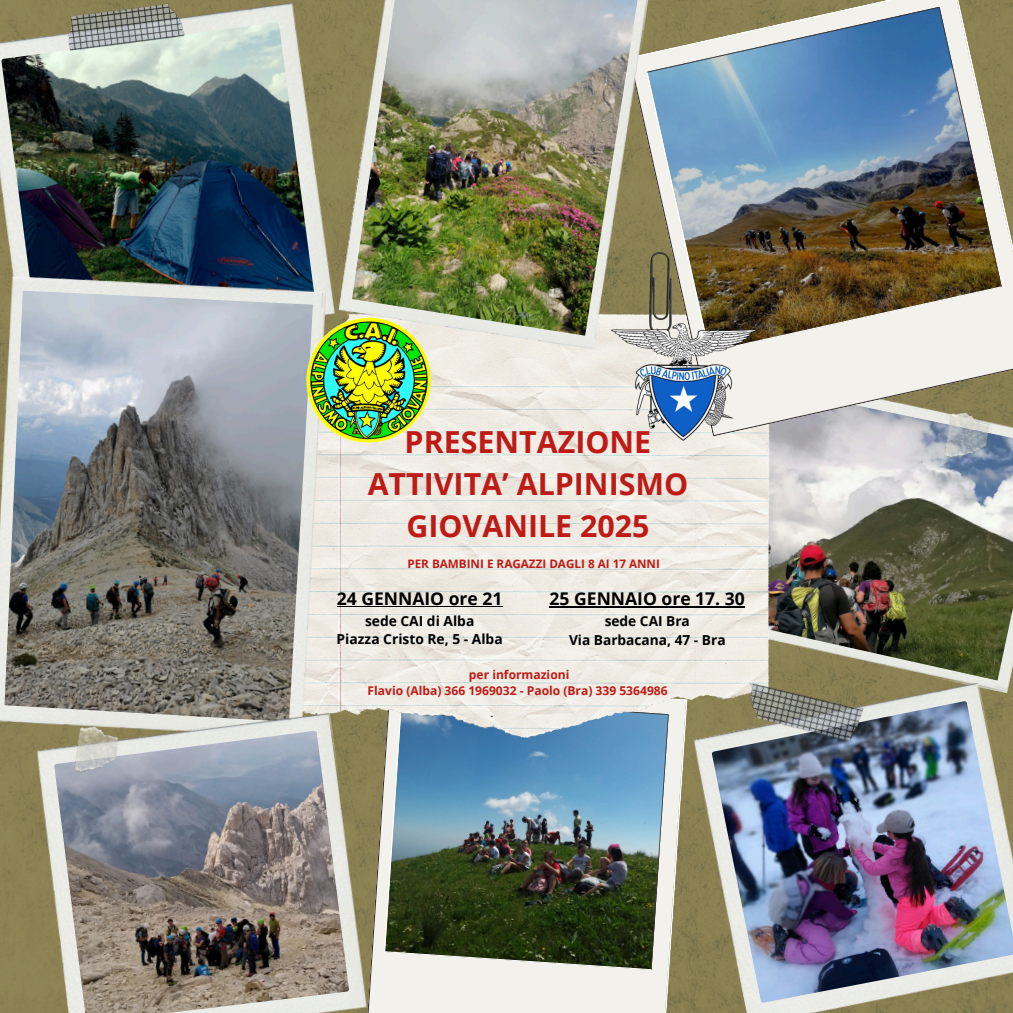
<style>
.page{position:relative;width:1013px;height:1013px;background:#fff}
.page>*{position:absolute;margin:0;border:0;box-sizing:border-box;transform-origin:0 0}
.t1{font:700 30.38px/42.2px "Open Sans";color:#bf1b16;text-align:center}
.t2{font:700 17.5px "Open Sans";color:#000}
.t3{font:700 13.75px/18.8px "Open Sans";color:#000;text-align:center}
.t4{font:700 12.12px "Open Sans";color:#bf1b16}
.t5{font:700 11.62px "Open Sans";color:#bf1b16}
</style>
<div class="page">
<img style="left:769px;top:436px;width:243px;height:243px">
<svg style="left:371px;top:737px;width:13px;height:275px;background:#b8b29a"></svg>
<img style="left:384px;top:737px;width:303px;height:275px">
<img style="left:326px;top:350px;width:443px;height:387px">
<img style="left:0;top:0;width:338px;height:317px">
<img style="left:1px;top:22px;width:313px;height:254px">
<img style="left:0;top:276px;width:326px;height:461px">
<img style="left:4px;top:290px;width:309px;height:431px">
<img style="left:32px;top:710px;width:339px;height:302px">
<img style="left:54px;top:730px;width:295px;height:282px">
<svg style="left:757px;top:364px;width:255px;height:72px;background:#cfccc3"></svg>
<img style="left:650px;top:0;width:362px;height:364px">
<img style="left:689px;top:679px;width:323px;height:333px">
<img style="left:711px;top:701px;width:301px;height:301px">
<img style="left:69px;top:4px;width:115px;height:46px">
<img style="left:739px;top:667px;width:125px;height:85px">
<img style="left:338px;top:0;width:312px;height:350px">
<img style="left:352px;top:0;width:286px;height:336px">
<img style="left:62px;top:717px;width:65px;height:69px">
<img style="left:931px;top:403px;width:66px;height:70px">
<img style="left:649px;top:253px;width:22px;height:71px">
<img style="left:611px;top:324px;width:146px;height:117px">
<img style="left:306px;top:317px;width:130px;height:130px">
<hr style="left:337px;top:606px;width:165px;height:1px;background:#000">
<hr style="left:549px;top:606px;width:196px;height:2px;background:#000">
<p class="t1" style="left:368px;top:420px;width:322px">PRESENTAZIONE<br>ATTIVITA’ ALPINISMO<br>GIOVANILE 2025</p>
<p class="t5" style="left:407px;top:555px;width:254px">PER BAMBINI E RAGAZZI DAGLI 8 AI 17 ANNI</p>
<p class="t2" style="left:337px;top:586px;width:167px">24 GENNAIO ore 21</p>
<p class="t3" style="left:336px;top:611px;width:167px">sede CAI di Alba<br>Piazza Cristo Re, 5 - Alba</p>
<p class="t2" style="left:549px;top:586px;width:197px">25 GENNAIO ore 17. 30</p>
<p class="t3" style="left:569px;top:610px;width:158px;line-height:19.1px">sede CAI Bra<br>Via Barbacana, 47 - Bra</p>
<h1 class="t4" style="left:469px;top:666px;width:102px">per informazioni</h1>
<h3 class="t4" style="left:367px;top:682px;width:301px">Flavio (Alba) 366 1969032 - Paolo (Bra) 339 5364986</h3>
</div>
